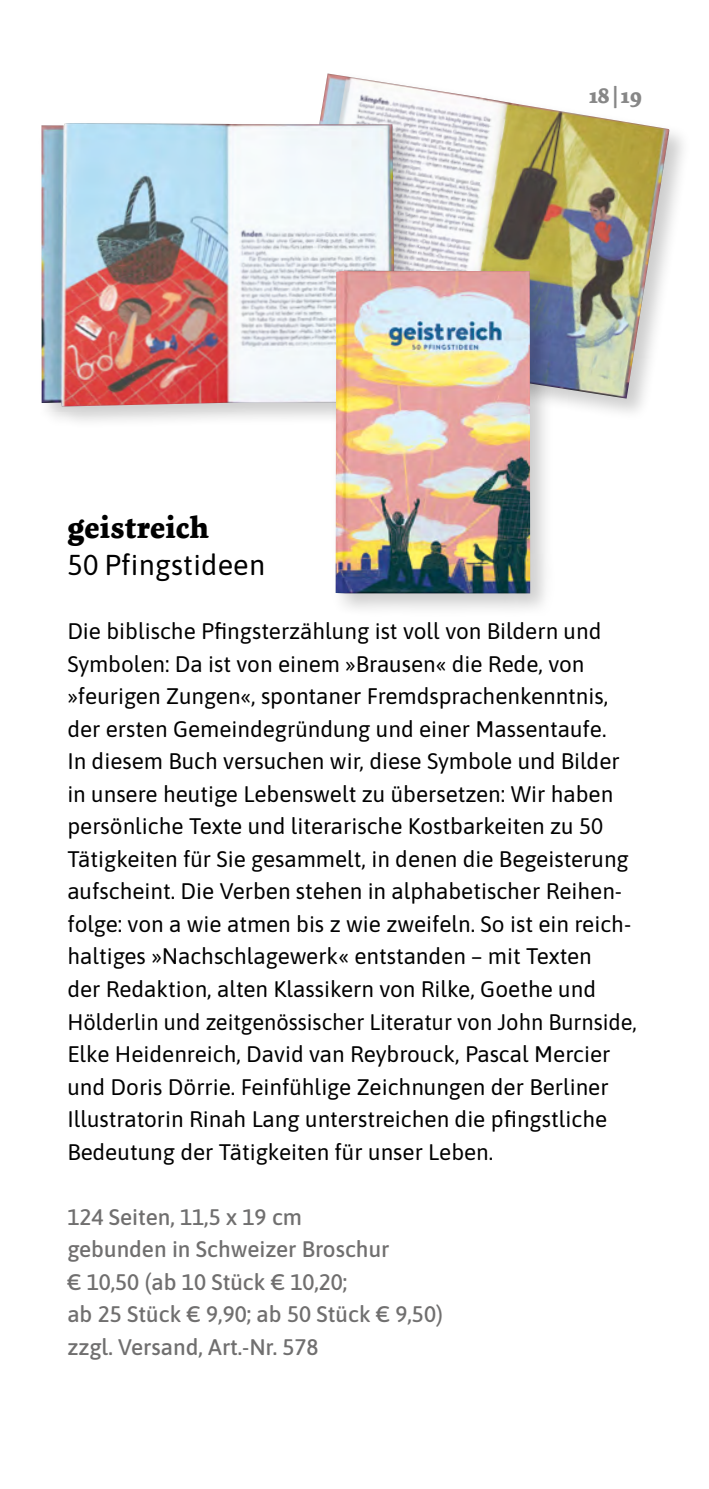
<style>
.page{position:relative;width:709px;height:1489px;background:#fff}
.page>*{position:absolute;margin:0;border:0;box-sizing:border-box;transform-origin:0 0}
.t1{font:700 31.25px "Dolly Pro";letter-spacing:.01em;color:#000}
.t2{font:28.75px "Asap";letter-spacing:.01em;color:#000}
.t3{font:22.5px/32.5px "Asap";color:#000}
.t4{font:500 22.5px/32.5px "Asap";color:#706f6f}
.t5{font:700 22.5px "Dolly Pro";color:#878787}
</style>
<div class="page">
<div style="left:280px;top:70px;width:412px;height:352px;background:#000;opacity:.2"></div>
<img style="left:283px;top:73px;width:386px;height:325px">
<div style="left:38px;top:119px;width:381px;height:311px;background:#000;opacity:.2"></div>
<img style="left:41px;top:123px;width:354px;height:283px">
<div style="left:331px;top:265px;width:225px;height:354px;background:#000;opacity:.2"></div>
<img style="left:335px;top:271px;width:195px;height:322px">
<h1 class="t1" style="left:67px;top:507px;width:143px">geistreich</h1>
<p class="t2" style="left:67px;top:545px;width:199px">50 Pfingstideen</p>
<p class="t5" style="left:589px;top:81px;width:54px">18|19</p>
<p class="t3" style="left:67px;top:614px;width:571px">Die biblische Pfingsterzählung ist voll von Bildern und Symbolen: Da ist von einem »Brausen« die Rede, von »feurigen Zungen«, spontaner Fremdsprachenkenntnis, der ersten Gemeindegründung und einer Massentaufe.<br>In diesem Buch versuchen wir, diese Symbole und Bilder in unsere heutige Lebenswelt zu übersetzen: Wir haben persönliche Texte und literarische Kostbarkeiten zu 50<br>Tätigkeiten für Sie gesammelt, in denen die Begeisterung aufscheint. Die Verben stehen in alphabetischer Reihen&shy;folge: von a wie atmen bis z wie zweifeln. So ist ein reich&shy;haltiges »Nachschlagewerk« entstanden – mit Texten<br>der Redaktion, alten Klassikern von Rilke, Goethe und Hölderlin und zeitgenössischer Literatur von John Burnside, Elke Heidenreich, David van Reybrouck, Pascal Mercier und Doris Dörrie. Feinfühlige Zeichnungen der Berliner Illustratorin Rinah Lang unterstreichen die pfingstliche Bedeutung der Tätigkeiten für unser Leben.</p>
<p class="t4" style="left:67px;top:1199px;width:377px">124 Seiten, 11,5 x 19 cm<br>gebunden in Schweizer Broschur<br>€ 10,50 (ab 10 Stück € 10,20;<br>ab 25 Stück € 9,90; ab 50 Stück € 9,50) zzgl. Versand, Art.-Nr. 578</p>
</div>
